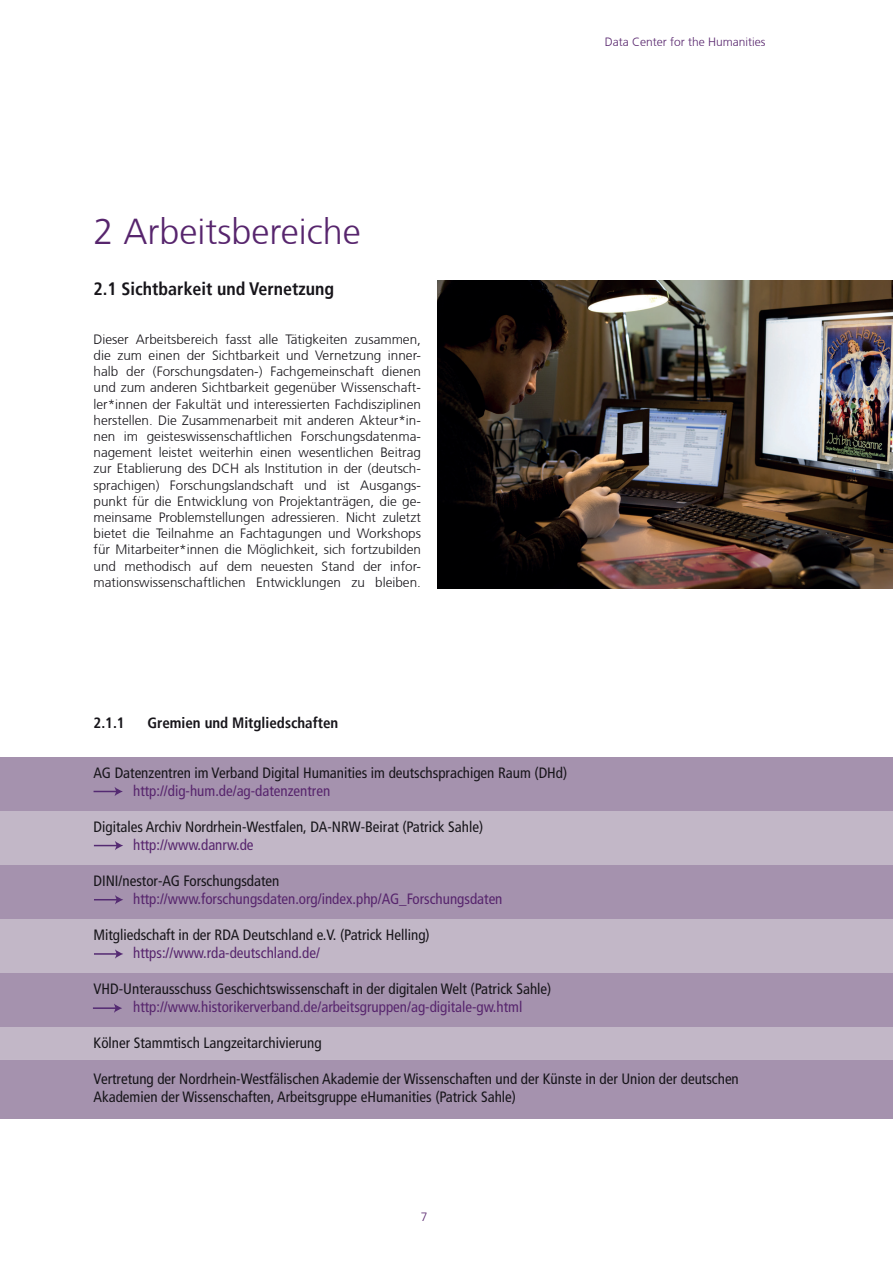
<style>
.page{position:relative;width:893px;height:1263px;background:#fff}
.page>*{position:absolute;margin:0;border:0;box-sizing:border-box;transform-origin:0 0}
.t1{font:300 36px "Frutiger CE";color:#57256d}
.t2{font:700 condensed 18px "Frutiger LT";color:#17151a}
.t3{font:condensed 15px/18px "Frutiger LT";color:#17151a}
.t4{font:condensed 15px "Frutiger LT";color:#57256d}
.t5{font:700 condensed 15px "Frutiger LT";color:#17151a}
.t6{font:300 13.5px/16.2px "Frutiger CE";color:#17151a;text-align:justify}
.t7{font:300 12px "Frutiger CE";color:#57256d}
</style>
<div class="page">
<div style="left:0;top:810px;width:893px;height:250px;background:#c2b7c7"></div>
<div style="left:0;top:1060px;width:893px;height:58px;background:#a592ae"></div>
<div style="left:0;top:974px;width:893px;height:53px;background:#a592ae"></div>
<div style="left:0;top:865px;width:893px;height:53px;background:#a592ae"></div>
<div style="left:0;top:757px;width:893px;height:53px;background:#a592ae"></div>
<img style="left:438px;top:281px;width:455px;height:308px">
<svg style="left:94px;top:787px;width:29px;height:9px"></svg>
<svg style="left:94px;top:895px;width:29px;height:9px"></svg>
<hr style="left:94px;top:953px;width:23px;height:2px;background:#542a72">
<svg style="left:115px;top:949px;width:8px;height:9px"></svg>
<hr style="left:93px;top:1007px;width:23px;height:2px;background:#542a72">
<svg style="left:114px;top:1004px;width:8px;height:9px"></svg>
<svg style="left:94px;top:841px;width:29px;height:9px"></svg>
<h1 class="t1" style="left:94px;top:210px;width:269px">2 Arbeitsbereiche</h1>
<h2 class="t2" style="left:94px;top:278px;width:242px">2.1 Sichtbarkeit und Vernetzung</h2>
<p class="t6" style="left:94px;top:331px;width:329px">Dieser Arbeitsbereich fasst alle Tätigkeiten zusammen, die zum einen der Sichtbarkeit und Vernetzung inner&shy;halb der (Forschungsdaten-) Fachgemeinschaft dienen und zum anderen Sichtbarkeit gegenüber Wissenschaft&shy;ler*innen der Fakultät und interessierten Fachdisziplinen herstellen. Die Zusammenarbeit mit anderen Akteur*in&shy;nen im geisteswissenschaftlichen Forschungsdatenma&shy;nagement leistet weiterhin einen wesentlichen Beitrag zur Etablierung des DCH als Institution in der (deutsch&shy;sprachigen) Forschungslandschaft und ist Ausgangs&shy;punkt für die Entwicklung von Projektanträgen, die ge&shy;meinsame Problemstellungen adressieren. Nicht zuletzt bietet die Teilnahme an Fachtagungen und Workshops für Mitarbeiter*innen die Möglichkeit, sich fortzubilden und methodisch auf dem neuesten Stand der infor&shy;mationswissenschaftlichen Entwicklungen zu bleiben.</p>
<p class="t7" style="left:605px;top:35px;width:162px">Data Center for the Humanities</p>
<p class="t5" style="left:94px;top:714px;width:33px">2.1.1</p>
<p class="t5" style="left:148px;top:714px;width:192px">Gremien und Mitgliedschaften</p>
<p class="t3" style="left:94px;top:764px;width:475px">AG Datenzentren im Verband Digital Humanities im deutschsprachigen Raum (DHd)</p>
<p class="t4" style="left:133px;top:782px;width:199px">http://dig-hum.de/ag-datenzentren</p>
<p class="t3" style="left:94px;top:818px;width:391px">Digitales Archiv Nordrhein-Westfalen, DA-NRW-Beirat (Patrick Sahle)</p>
<p class="t4" style="left:133px;top:836px;width:122px">http://www.danrw.de</p>
<p class="t3" style="left:94px;top:872px;width:187px">DINI/nestor-AG Forschungsdaten</p>
<p class="t4" style="left:133px;top:890px;width:371px">http://www.forschungsdaten.org/index.php/AG_Forschungsdaten</p>
<p class="t3" style="left:94px;top:926px;width:338px">Mitgliedschaft in der RDA Deutschland e.V. (Patrick Helling)</p>
<p class="t4" style="left:133px;top:944px;width:188px">https://www.rda-deutschland.de/</p>
<p class="t3" style="left:94px;top:980px;width:459px">VHD-Unterausschuss Geschichtswissenschaft in der digitalen Welt (Patrick Sahle)</p>
<p class="t4" style="left:133px;top:998px;width:391px">http://www.historikerverband.de/arbeitsgruppen/ag-digitale-gw.html</p>
<p class="t3" style="left:94px;top:1034px;width:230px">Kölner Stammtisch Langzeitarchivierung</p>
<p class="t3" style="left:94px;top:1070px;width:647px">Vertretung der Nordrhein-Westfälischen Akademie der Wissenschaften und der Künste in der Union der deutschen<br>Akademien der Wissenschaften, Arbeitsgruppe eHumanities (Patrick Sahle)</p>
<p class="t7" style="left:421px;top:1210px;width:8px">7</p>
</div>
